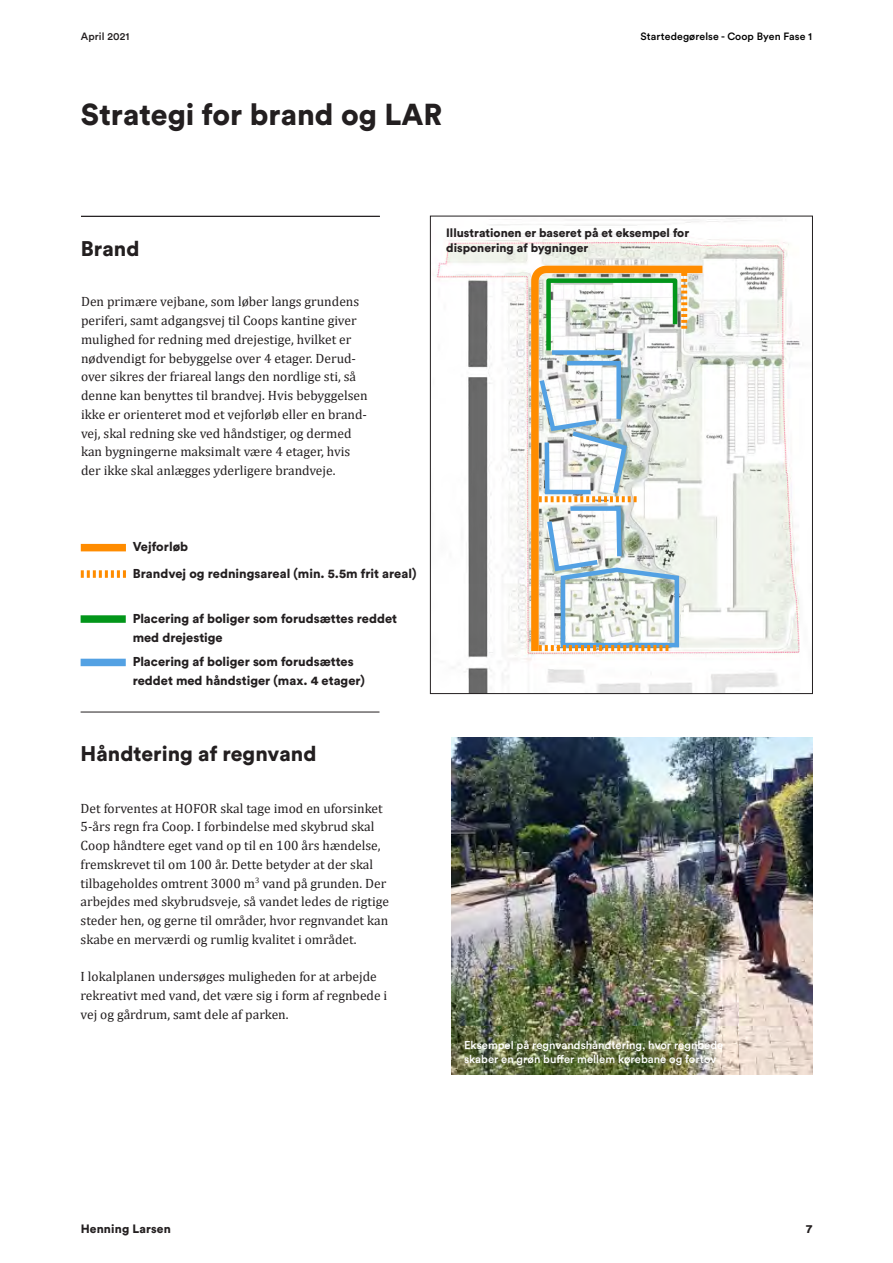
<style>
.page{position:relative;width:893px;height:1263px;background:#fff}
.page>*{position:absolute;margin:0;border:0;box-sizing:border-box;transform-origin:0 0}
.Medium_Heading_34_38{font:900 30px "Circular Pro";color:#231f20}
.Small_Heading_14_16{font:900 21px "Circular Pro";color:#231f20}
.Body_Text_DK_9_12_5{font:13.5px/18.8px "Cambria";color:#231f20}
.Body_Heading_8_5_12{font:900 12.75px/18.8px "Circular Pro";color:#231f20}
.Body_Heading_8_5_12-2{font:900 12px/14.4px "Circular Pro";color:#231f20}
.Caption_on_image__Wh{font:500 11.25px/13.5px "Circular Pro";color:#fff}
.t1{font:500 10.5px "Circular Pro";letter-spacing:.01em;color:#000}
.t2{font:500 10.5px "Circular Pro";letter-spacing:.01em;color:#231f20}
</style>
<div class="page">
<img style="left:451px;top:738px;width:361px;height:337px">
<hr style="left:81px;top:712px;width:298px;height:1px;background:#231f20">
<hr style="left:81px;top:216px;width:299px;height:1px;background:#231f20">
<div style="left:81px;top:544px;width:45px;height:7px;background:#ff8c00"></div>
<div style="left:81px;top:615px;width:45px;height:8px;background:#02961a"></div>
<svg style="left:81px;top:570px;width:45px;height:8px"></svg>
<div style="left:81px;top:659px;width:45px;height:7px;background:#53a1e3"></div>
<img style="left:436px;top:218px;width:364px;height:474px">
<svg style="left:527px;top:262px;width:183px;height:396px"></svg>
<svg style="left:536px;top:273px;width:151px;height:378px"></svg>
<p class="t2" style="left:81px;top:29px;width:50px">April 2021</p>
<p class="Medium_Heading_34_38" style="left:81px;top:94px;width:363px">Strategi for brand og LAR</p>
<p class="t1" style="left:641px;top:29px;width:173px">Startedegørelse - Coop Byen Fase 1</p>
<p class="Small_Heading_14_16" style="left:81px;top:234px;width:60px">Brand</p>
<p class="Body_Text_DK_9_12_5" style="left:81px;top:292px;width:288px">Den primære vejbane, som løber langs grundens periferi, samt adgangsvej til Coops kantine giver mulighed for redning med drejestige, hvilket er nødvendigt for bebyggelse over 4 etager. Derud&shy;over sikres der friareal langs den nordlige sti, så denne kan benyttes til brandvej. Hvis bebyggelsen ikke er orienteret mod et vejforløb eller en brand&shy;vej, skal redning ske ved håndstiger, og dermed kan bygningerne maksimalt være 4 etager, hvis der ikke skal anlægges yderligere brandveje.</p>
<p class="Body_Heading_8_5_12" style="left:133px;top:537px;width:57px">Vejforløb</p>
<p class="Body_Heading_8_5_12" style="left:133px;top:563px;width:285px">Brandvej og redningsareal (min. 5.5m frit areal)</p>
<p class="Body_Heading_8_5_12" style="left:133px;top:608px;width:266px">Placering af boliger som forudsættes reddet med drejestige</p>
<p class="Body_Heading_8_5_12" style="left:133px;top:652px;width:234px">Placering af boliger som forudsættes reddet med håndstiger (max. 4 etager)</p>
<p class="Small_Heading_14_16" style="left:81px;top:739px;width:237px">Håndtering af regnvand</p>
<p class="Body_Text_DK_9_12_5" style="left:81px;top:799px;width:310px">Det forventes at HOFOR skal tage imod en uforsinket 5-års regn fra Coop. I forbindelse med skybrud skal Coop håndtere eget vand op til en 100 års hændelse, fremskrevet til om 100 år. Dette betyder at der skal tilbageholdes omtrent 3000 m<sup>3</sup> vand på grunden. Der arbejdes med skybrudsveje, så vandet ledes de rigtige steder hen, og gerne til områder, hvor regnvandet kan skabe en merværdi og rumlig kvalitet i området.</p>
<p class="Body_Text_DK_9_12_5" style="left:81px;top:967px;width:308px">I lokalplanen undersøges muligheden for at arbejde rekreativt med vand, det være sig i form af regnbede i vej og gårdrum, samt dele af parken.</p>
<p class="Body_Heading_8_5_12-2" style="left:446px;top:225px;width:244px">Illustrationen er baseret på et eksempel for disponering af bygninger</p>
<p class="Caption_on_image__Wh" style="left:464px;top:1038px;width:261px">Eksempel på regnvandshåndtering, hvor regnbede skaber en grøn buffer mellem kørebane og fortov</p>
<p class="Body_Heading_8_5_12-2" style="left:81px;top:1221px;width:92px">Henning Larsen</p>
<p class="Body_Heading_8_5_12-2" style="left:806px;top:1221px;width:8px">7</p>
</div>
